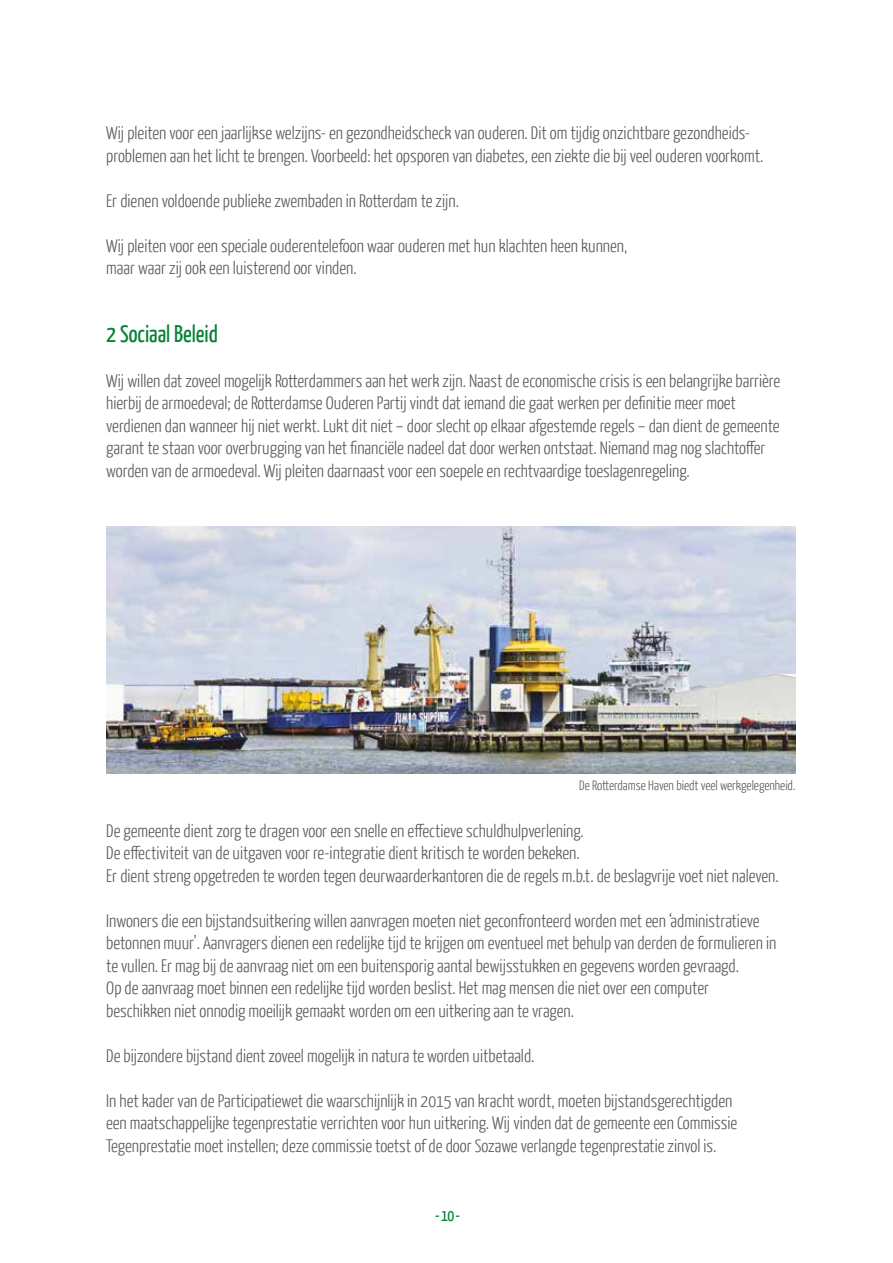
<style>
.page{position:relative;width:893px;height:1263px;background:#fff}
.page>*{position:absolute;margin:0;border:0;box-sizing:border-box;transform-origin:0 0}
.t1{font:24px "Yanone Kaffeesatz";color:#088136}
.t2{font:300 18px/22.5px "Yanone Kaffeesatz";color:#575756}
.t3{font:16.5px "Yanone Kaffeesatz";color:#088136}
.t4{font:300 13.5px "Yanone Kaffeesatz";color:#575756}
</style>
<div class="page">
<img style="left:107px;top:526px;width:688px;height:248px">
<p class="t2" style="left:106px;top:121px;width:659px">Wij pleiten voor een jaarlijkse welzijns- en gezondheidscheck van ouderen. Dit om tijdig onzichtbare gezondheids&shy;problemen aan het licht te brengen. Voorbeeld: het opsporen van diabetes, een ziekte die bij veel ouderen voorkomt.</p>
<p class="t2" style="left:106px;top:189px;width:354px">Er dienen voldoende publieke zwembaden in Rotterdam te zijn.</p>
<p class="t2" style="left:106px;top:234px;width:522px">Wij pleiten voor een speciale ouderentelefoon waar ouderen met hun klachten heen kunnen, maar waar zij ook een luisterend oor vinden.</p>
<h1 class="t1" style="left:106px;top:319px;width:113px">2 Sociaal Beleid</h1>
<p class="t2" style="left:106px;top:369px;width:675px">Wij willen dat zoveel mogelijk Rotterdammers aan het werk zijn. Naast de economische crisis is een belangrijke barrière hierbij de armoedeval; de Rotterdamse Ouderen Partij vindt dat iemand die gaat werken per definitie meer moet verdienen dan wanneer hij niet werkt. Lukt dit niet – door slecht op elkaar afgestemde regels – dan dient de gemeente garant te staan voor overbrugging van het financiële nadeel dat door werken ontstaat. Niemand mag nog slachtoffer worden van de armoedeval. Wij pleiten daarnaast voor een soepele en rechtvaardige toeslagenregeling.</p>
<p class="t4" style="left:579px;top:777px;width:218px">De Rotterdamse Haven biedt veel werkgelegenheid.</p>
<p class="t2" style="left:106px;top:819px;width:674px">De gemeente dient zorg te dragen voor een snelle en effectieve schuldhulpverlening.<br>De effectiviteit van de uitgaven voor re-integratie dient kritisch te worden bekeken.<br>Er dient streng opgetreden te worden tegen deurwaarderkantoren die de regels m.b.t. de beslagvrije voet niet naleven.</p>
<p class="t2" style="left:106px;top:909px;width:671px">Inwoners die een bijstandsuitkering willen aanvragen moeten niet geconfronteerd worden met een ‘administratieve betonnen muur’. Aanvragers dienen een redelijke tijd te krijgen om eventueel met behulp van derden de formulieren in te vullen. Er mag bij de aanvraag niet om een buitensporig aantal bewijsstukken en gegevens worden gevraagd.<br>Op de aanvraag moet binnen een redelijke tijd worden beslist. Het mag mensen die niet over een computer beschikken niet onnodig moeilijk gemaakt worden om een uitkering aan te vragen.</p>
<p class="t2" style="left:106px;top:1044px;width:430px">De bijzondere bijstand dient zoveel mogelijk in natura te worden uitbetaald.</p>
<p class="t2" style="left:106px;top:1089px;width:632px">In het kader van de Participatiewet die waarschijnlijk in 2015 van kracht wordt, moeten bijstandsgerechtigden een maatschappelijke tegenprestatie verrichten voor hun uitkering. Wij vinden dat de gemeente een Commissie<br>Tegenprestatie moet instellen; deze commissie toetst of de door Sozawe verlangde tegenprestatie zinvol is.</p>
<p class="t3" style="left:435px;top:1205px;width:26px">- 10 -</p>
</div>
